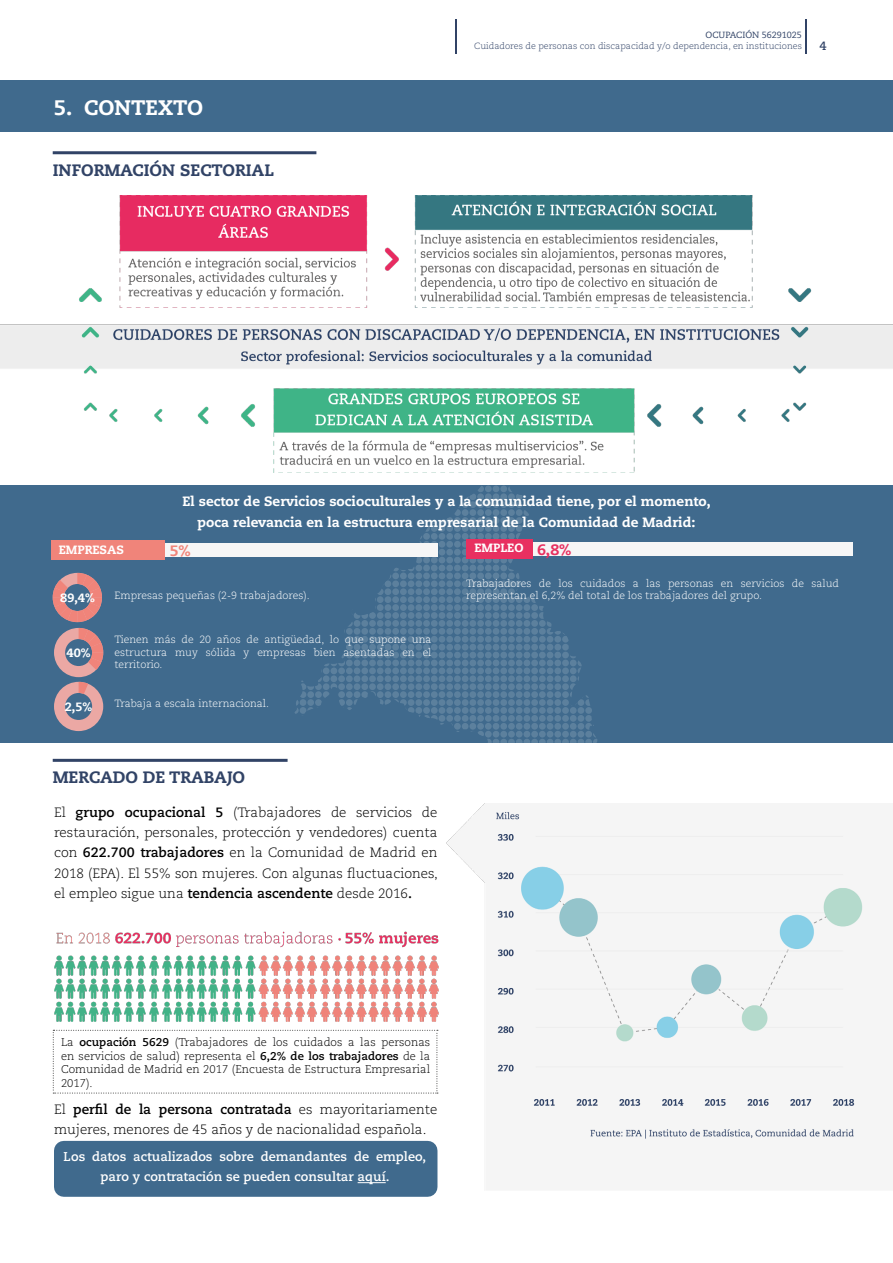
<style>
.page{position:relative;width:893px;height:1263px;background:#fff}
.page>*{position:absolute;margin:0;border:0;box-sizing:border-box;transform-origin:0 0}
.t1{font:800 21px "Caecilia LT Std";color:#fff}
.t2{font:800 16.5px "Caecilia LT Std";color:#314366}
.t3{font:800 15px "Caecilia LT Std";color:#f0847a}
.t4{font:300 13.5px/20.2px "Caecilia LT Std";color:#000;text-align:justify}
.t5{font:800 13.5px/20.2px "Caecilia LT Std";color:#fff;text-align:center}
.t6{font:700 12.75px/20.2px "Caecilia LT Std";color:#fff;text-align:center}
.t7{font:800 12px "Caecilia LT Std";color:#fff}
.t8{font:700 12px "Caecilia LT Std";color:#314366}
.t9{font:300 11.25px/13.5px "Caecilia LT Std";color:#000;text-align:justify}
.t10{font:300 10.5px/12.6px "Caecilia LT Std";color:#fff}
.t11{font:300 9px "Caecilia LT Std";color:#314366}
.t12{font:9px "Caecilia LT Std";color:#314366}
.s1{font-size:15px;color:#e83060}
.s2{font-weight:700}
</style>
<div class="page">
<hr style="left:805px;top:20px;width:1px;height:34px;background:#314366">
<hr style="left:455px;top:20px;width:1px;height:34px;background:#314366">
<div style="left:0;top:80px;width:893px;height:51px;background:#406a8d"></div>
<hr style="left:53px;top:151px;width:263px;height:3px;background:#314366">
<img style="left:0;top:196px;width:893px;height:276px">
<div style="left:0;top:485px;width:893px;height:257px;background:#406a8d"></div>
<svg style="left:294px;top:485px;width:206px;height:258px"></svg>
<div style="left:64px;top:543px;width:373px;height:13px;background:#f6f6f6"></div>
<div style="left:52px;top:540px;width:113px;height:19px;background:#f0847a"></div>
<div style="left:466px;top:542px;width:387px;height:13px;background:#f6f6f6"></div>
<div style="left:466px;top:539px;width:67px;height:19px;background:#e83060"></div>
<svg style="left:54px;top:628px;width:49px;height:103px"></svg>
<svg style="left:53px;top:573px;width:49px;height:49px"></svg>
<hr style="left:53px;top:759px;width:235px;height:3px;background:#314366">
<img style="left:54px;top:932px;width:384px;height:90px">
<svg style="left:53px;top:1030px;width:385px;height:64px"></svg>
<div style="left:54px;top:1141px;width:383px;height:56px;background:#406a8d"></div>
<svg style="left:358px;top:1182px;width:28px;height:1px"></svg>
<img style="left:446px;top:803px;width:417px;height:337px">
<h1 class="t1" style="left:54px;top:94px;width:151px">5. CONTEXTO</h1>
<p class="t2" style="left:53px;top:159px;width:223px">INFORMACIÓN SECTORIAL</p>
<p class="t12" style="left:706px;top:29px;width:98px">OCUPACIÓN 56291025</p>
<p class="t11" style="left:474px;top:41px;width:329px">Cuidadores de personas con discapacidad y/o dependencia, en instituciones</p>
<p class="t8" style="left:819px;top:39px;width:9px">4</p>
<p class="t5" style="left:183px;top:491px;width:530px">El sector de Servicios socioculturales y a la comunidad tiene, por el momento, poca relevancia en la estructura empresarial de la Comunidad de Madrid:</p>
<p class="t7" style="left:59px;top:542px;width:67px">EMPRESAS</p>
<p class="t3" style="left:170px;top:541px;width:23px">5%</p>
<p class="t7" style="left:474px;top:541px;width:99px">EMPLEO <span class="s1">6,8%</span></p>
<p class="t7" style="left:60px;top:590px;width:36px">89,4%</p>
<p class="t7" style="left:67px;top:645px;width:25px">40%</p>
<p class="t7" style="left:65px;top:699px;width:29px">2,5%</p>
<p class="t10" style="left:114px;top:589px;width:197px">Empresas pequeñas (2-9 trabajadores).</p>
<p class="t10" style="left:114px;top:633px;width:319px;text-align:justify">Tienen más de 20 años de antigüedad, lo que supone una estructura muy sólida y empresas bien asentadas en el territorio.</p>
<p class="t10" style="left:114px;top:697px;width:156px">Trabaja a escala internacional.</p>
<p class="t2" style="left:53px;top:767px;width:194px">MERCADO DE TRABAJO</p>
<p class="t4" style="left:54px;top:802px;width:385px">El <span class="s2">grupo ocupacional 5</span> (Trabajadores de servicios de restauración, personales, protección y vendedores) cuenta con <span class="s2">622.700 trabajadores</span> en la Comunidad de Madrid en 2018 (EPA). El 55% son mujeres. Con algunas fluctuaciones, el empleo sigue una <span class="s2">tendencia ascendente</span> desde 2016<span class="s2">.</span></p>
<p class="t10" style="left:466px;top:577px;width:374px">Trabajadores de los cuidados a las personas en servicios de salud representan el 6,2% del total de los trabajadores del grupo.</p>
<p class="t9" style="left:61px;top:1036px;width:371px">La <span class="s2">ocupación 5629</span> (Trabajadores de los cuidados a las personas en servicios de salud) representa el <span class="s2">6,2% de los trabajadores</span> de la Comunidad de Madrid en 2017 (Encuesta de Estructura Empresarial 2017).</p>
<p class="t4" style="left:54px;top:1099px;width:385px">El <span class="s2">perfil de la persona contratada</span> es mayoritariamente mujeres, menores de 45 años y de nacionalidad española.</p>
<p class="t6" style="left:64px;top:1147px;width:364px">Los datos actualizados sobre demandantes de empleo, paro y contratación se pueden consultar aquí.</p>
</div>
